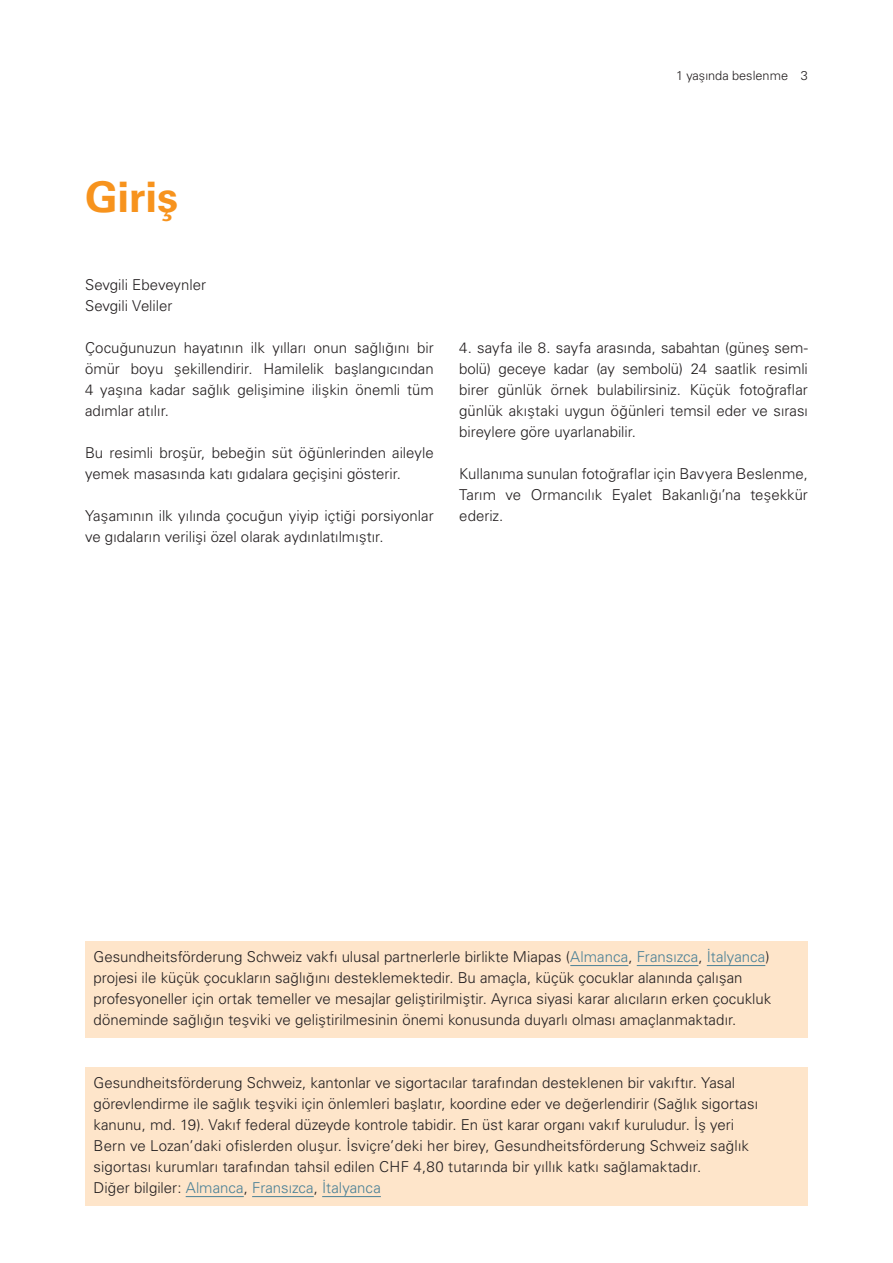
<style>
.page{position:relative;width:893px;height:1263px;background:#fff}
.page>*{position:absolute;margin:0;border:0;box-sizing:border-box;transform-origin:0 0}
.t1{font:700 42px "Univers CE";color:#f7931d}
.t2{font:300 15px/21px "Univers CE";color:#231f20}
.t3{font:300 12.75px "Univers CE";color:#231f20}
.s1{color:#4a8096}
</style>
<div class="page">
<div style="left:85px;top:1067px;width:723px;height:138px;background:#fee5ca"></div>
<hr style="left:186px;top:1196px;width:58px;height:1px;background:#4a8096">
<hr style="left:252px;top:1196px;width:62px;height:1px;background:#4a8096">
<hr style="left:322px;top:1196px;width:59px;height:1px;background:#4a8096">
<div style="left:85px;top:941px;width:723px;height:96px;background:#fee5ca"></div>
<hr style="left:570px;top:965px;width:58px;height:1px;background:#4a8096">
<hr style="left:637px;top:965px;width:61px;height:1px;background:#4a8096">
<hr style="left:707px;top:965px;width:58px;height:1px;background:#4a8096">
<p class="t3" style="left:676px;top:68px;width:133px">1 yaşında beslenme 3</p>
<h1 class="t1" style="left:85px;top:173px;width:95px">Giriş</h1>
<p class="t2" style="left:85px;top:274px;width:123px">Sevgili Ebeveynler<br>Sevgili Veliler</p>
<p class="t2" style="left:85px;top:337px;width:350px;text-align:justify">Çocuğunuzun hayatının ilk yılları onun sağlığını bir ömür boyu şekillendirir. Hamilelik başlangıcından 4 yaşına kadar sağlık gelişimine ilişkin önemli tüm adımlar atılır.</p>
<p class="t2" style="left:85px;top:442px;width:350px">Bu resimli broşür, bebeğin süt öğünlerinden aileyle yemek masasında katı gıdalara geçişini gösterir.</p>
<p class="t2" style="left:85px;top:505px;width:350px">Yaşamının ilk yılında çocuğun yiyip içtiği porsiyonlar ve gıdaların verilişi özel olarak aydınlatılmıştır.</p>
<p class="t2" style="left:459px;top:337px;width:350px;text-align:justify">4. sayfa ile 8. sayfa arasında, sabahtan (güneş sem&shy;bolü) geceye kadar (ay sembolü) 24 saatlik resimli birer günlük örnek bulabilirsiniz. Küçük fotoğraflar günlük akıştaki uygun öğünleri temsil eder ve sırası bireylere göre uyarlanabilir.</p>
<p class="t2" style="left:459px;top:463px;width:350px;text-align:justify">Kullanıma sunulan fotoğraflar için Bavyera Beslenme, Tarım ve Ormancılık Eyalet Bakanlığı’na teşekkür ederiz.</p>
<p class="t2" style="left:94px;top:946px;width:679px">Gesundheitsförderung Schweiz vakfı ulusal partnerlerle birlikte Miapas (<span class="s1">Almanca</span>, <span class="s1">Fransızca</span>, <span class="s1">İtalyanca</span>) projesi ile küçük çocukların sağlığını desteklemektedir. Bu amaçla, küçük çocuklar alanında çalışan profesyoneller için ortak temeller ve mesajlar geliştirilmiştir. Ayrıca siyasi karar alıcıların erken çocukluk döneminde sağlığın teşviki ve geliştirilmesinin önemi konusunda duyarlı olması amaçlanmaktadır.</p>
<p class="t2" style="left:94px;top:1072px;width:666px">Gesundheitsförderung Schweiz, kantonlar ve sigortacılar tarafından desteklenen bir vakıftır. Yasal görevlendirme ile sağlık teşviki için önlemleri başlatır, koordine eder ve değerlendirir (Sağlık sigortası kanunu, md. 19). Vakıf federal düzeyde kontrole tabidir. En üst karar organı vakıf kuruludur. İş yeri Bern ve Lozan’daki ofislerden oluşur. İsviçre’deki her birey, Gesundheitsförderung Schweiz sağlık sigortası kurumları tarafından tahsil edilen CHF 4,80 tutarında bir yıllık katkı sağlamaktadır.<br>Diğer bilgiler: <span class="s1">Almanca</span>, <span class="s1">Fransızca</span>, <span class="s1">İtalyanca</span></p>
</div>
